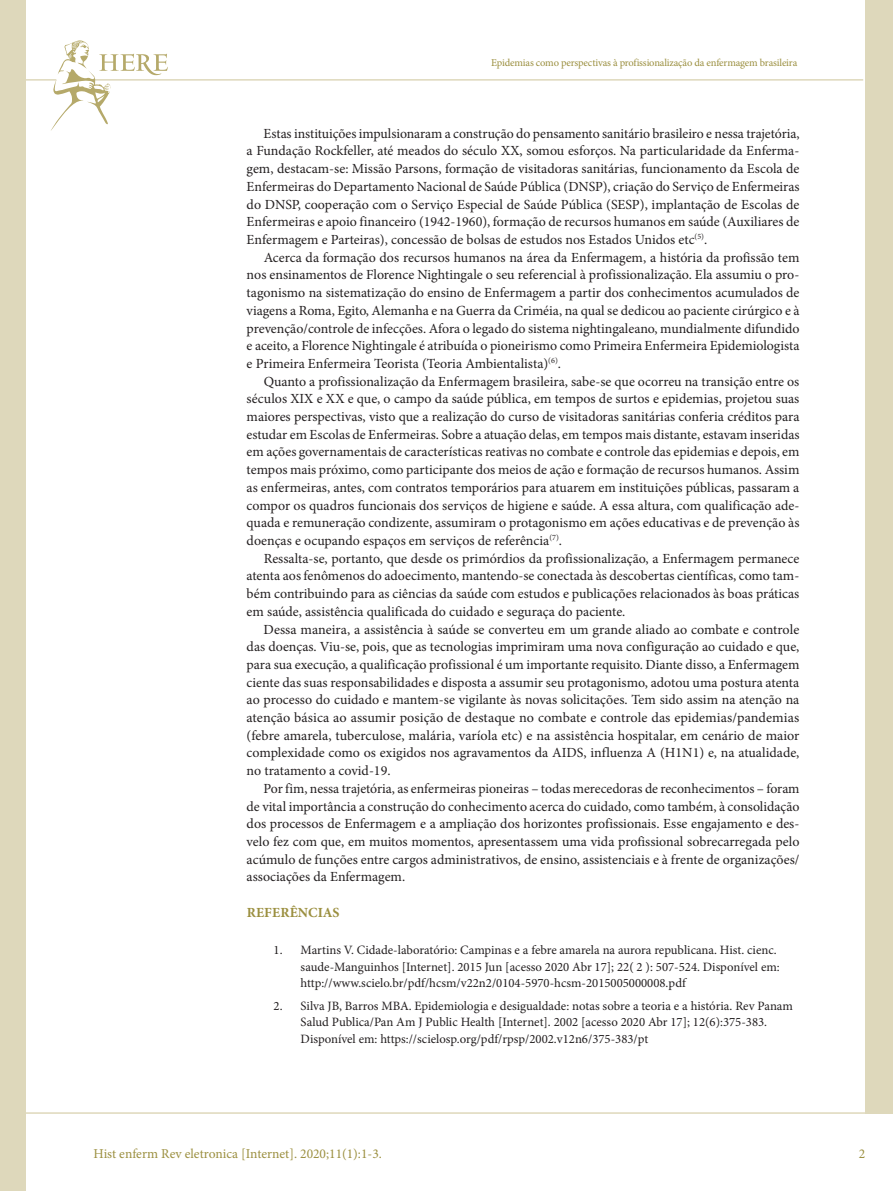
<style>
.page{position:relative;width:893px;height:1191px;background:#fff}
.page>*{position:absolute;margin:0;border:0;box-sizing:border-box;transform-origin:0 0}
.t1{font:13.95px/17.7px "Minion Pro";color:#231f20;text-align:justify}
.t2{font:700 13.95px "Minion Pro";letter-spacing:.01em;color:#9b8f3f}
.t3{font:13.5px "Minion Pro";color:#9b8f3f}
.t4{font:12.75px/16.2px "Minion Pro";color:#231f20}
.t5{font:10.5px "Minion Pro";letter-spacing:-.015em;color:#9b8f3f}
</style>
<div class="page">
<hr style="left:0;top:1112px;width:893px;height:1px;background:#ded8bb">
<hr style="left:0;top:79px;width:863px;height:2px;background:#ded8bb">
<div style="left:865px;top:0;width:28px;height:1113px;background:#ded8bb"></div>
<div style="left:0;top:0;width:26px;height:1191px;background:#ded8bb"></div>
<svg style="left:50px;top:40px;width:118px;height:91px"></svg>
<p class="t5" style="left:491px;top:56px;width:307px">Epidemias como perspectivas à profissionalização da enfermagem brasileira</p>
<p class="t1" style="left:247px;top:124px;width:554px;text-indent:17px">Estas instituições impulsionaram a construção do pensamento sanitário brasileiro e nessa trajetória, a Fundação Rockfeller, até meados do século XX, somou esforços. Na particularidade da Enferma&shy;gem, destacam-se: Missão Parsons, formação de visitadoras sanitárias, funcionamento da Escola de Enfermeiras do Departamento Nacional de Saúde Pública (DNSP), criação do Serviço de Enfermeiras do DNSP, cooperação com o Serviço Especial de Saúde Pública (SESP), implantação de Escolas de Enfermeiras e apoio financeiro (1942-1960), formação de recursos humanos em saúde (Auxiliares de Enfermagem e Parteiras), concessão de bolsas de estudos nos Estados Unidos etc<sup>(5)</sup>.</p>
<p class="t1" style="left:247px;top:248px;width:554px;text-indent:17px">Acerca da formação dos recursos humanos na área da Enfermagem, a história da profissão tem nos ensinamentos de Florence Nightingale o seu referencial à profissionalização. Ela assumiu o pro&shy;tagonismo na sistematização do ensino de Enfermagem a partir dos conhecimentos acumulados de viagens a Roma, Egito, Alemanha e na Guerra da Criméia, na qual se dedicou ao paciente cirúrgico e à prevenção/controle de infecções. Afora o legado do sistema nightingaleano, mundialmente difundido e aceito, a Florence Nightingale é atribuída o pioneirismo como Primeira Enfermeira Epidemiologista e Primeira Enfermeira Teorista (Teoria Ambientalista)<sup>(6)</sup>.</p>
<p class="t1" style="left:247px;top:372px;width:554px;text-indent:17px">Quanto a profissionalização da Enfermagem brasileira, sabe-se que ocorreu na transição entre os séculos XIX e XX e que, o campo da saúde pública, em tempos de surtos e epidemias, projetou suas maiores perspectivas, visto que a realização do curso de visitadoras sanitárias conferia créditos para estudar em Escolas de Enfermeiras. Sobre a atuação delas, em tempos mais distante, estavam inseridas em ações governamentais de características reativas no combate e controle das epidemias e depois, em tempos mais próximo, como participante dos meios de ação e formação de recursos humanos. Assim as enfermeiras, antes, com contratos temporários para atuarem em instituições públicas, passaram a compor os quadros funcionais dos serviços de higiene e saúde. A essa altura, com qualificação ade&shy;quada e remuneração condizente, assumiram o protagonismo em ações educativas e de prevenção às doenças e ocupando espaços em serviços de referência<sup>(7)</sup>.</p>
<p class="t1" style="left:247px;top:549px;width:554px;text-indent:17px">Ressalta-se, portanto, que desde os primórdios da profissionalização, a Enfermagem permanece atenta aos fenômenos do adoecimento, mantendo-se conectada às descobertas científicas, como tam&shy;bém contribuindo para as ciências da saúde com estudos e publicações relacionados às boas práticas em saúde, assistência qualificada do cuidado e seguraça do paciente.</p>
<p class="t1" style="left:247px;top:620px;width:554px;text-indent:17px">Dessa maneira, a assistência à saúde se converteu em um grande aliado ao combate e controle das doenças. Viu-se, pois, que as tecnologias imprimiram uma nova configuração ao cuidado e que, para sua execução, a qualificação profissional é um importante requisito. Diante disso, a Enfermagem ciente das suas responsabilidades e disposta a assumir seu protagonismo, adotou uma postura atenta ao processo do cuidado e mantem-se vigilante às novas solicitações. Tem sido assim na atenção na atenção básica ao assumir posição de destaque no combate e controle das epidemias/pandemias (febre amarela, tuberculose, malária, varíola etc) e na assistência hospitalar, em cenário de maior complexidade como os exigidos nos agravamentos da AIDS, influenza A (H1N1) e, na atualidade, no tratamento a covid-19.</p>
<p class="t1" style="left:247px;top:779px;width:554px;text-indent:17px">Por fim, nessa trajetória, as enfermeiras pioneiras – todas merecedoras de reconhecimentos – foram de vital importância a construção do conhecimento acerca do cuidado, como também, à consolidação dos processos de Enfermagem e a ampliação dos horizontes profissionais. Esse engajamento e des&shy;velo fez com que, em muitos momentos, apresentassem uma vida profissional sobrecarregada pelo acúmulo de funções entre cargos administrativos, de ensino, assistenciais e à frente de organizações/ associações da Enfermagem.</p>
<p class="t2" style="left:247px;top:903px;width:94px">REFERÊNCIAS</p>
<p class="t4" style="left:301px;top:942px;width:481px;text-indent:-27px">1. Martins V. Cidade-laboratório: Campinas e a febre amarela na aurora republicana. Hist. cienc. saude-Manguinhos [Internet]. 2015 Jun [acesso 2020 Abr 17]; 22( 2 ): 507-524. Disponível em: http://www.scielo.br/pdf/hcsm/v22n2/0104-5970-hcsm-2015005000008.pdf</p>
<p class="t4" style="left:301px;top:998px;width:494px;text-indent:-27px">2. Silva JB, Barros MBA. Epidemiologia e desigualdade: notas sobre a teoria e a história. Rev Panam<br>Salud Publica/Pan Am J Public Health [Internet]. 2002 [acesso 2020 Abr 17]; 12(6):375-383.<br>Disponível em: https://scielosp.org/pdf/rpsp/2002.v12n6/375-383/pt</p>
<p class="t3" style="left:94px;top:1144px;width:290px">Hist enferm Rev eletronica [Internet]. 2020;11(1):1-3.</p>
<p class="t3" style="left:859px;top:1144px;width:8px">2</p>
</div>
